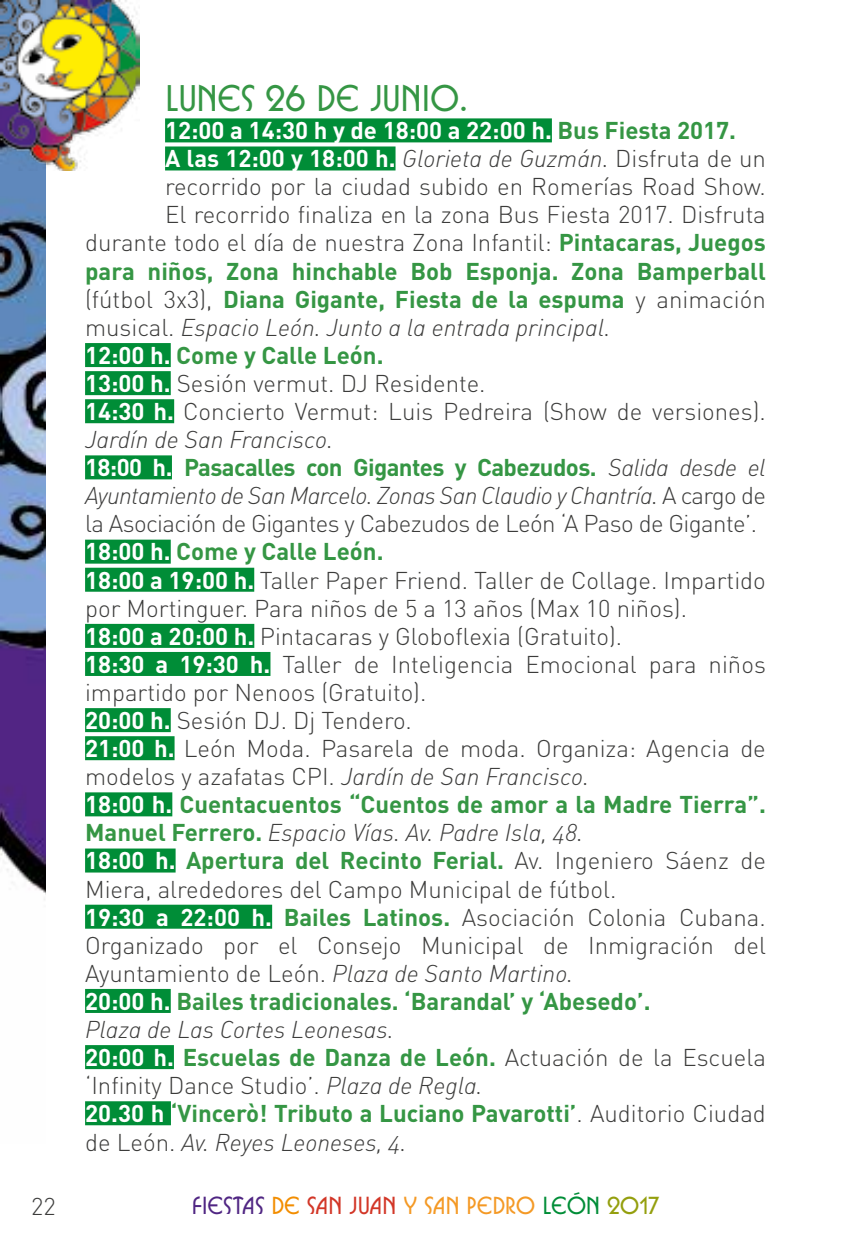
<style>
.page{position:relative;width:851px;height:1259px;background:#fff}
.page>*{position:absolute;margin:0;border:0;box-sizing:border-box;transform-origin:0 0}
.t1{font:700 36px "Busorama ITC Std";color:#359644}
.t2{font:300 24px/28.2px "DIN";color:#3c3c3b}
.t3{font:24px "DIN Light Italic Alt";color:#3c3c3b}
.t4{font:700 24px "DIN";color:#359644}
.t5{font:700 24px "DIN";color:#fff}
.t6{font:24px "DIN Light Italic Alt";letter-spacing:-.025em;color:#3c3c3b}
.t7{font:700 24px "DIN";letter-spacing:-.025em;color:#359644}
.t8{font:700 24px "Busorama ITC Std";color:#f49925}
.s1{color:#359644}
.s2{font-family:"DIN Light Italic Alt";font-weight:400;color:#3c3c3b}
.s3{font-weight:300;color:#3c3c3b}
.s4{font-weight:700;color:#359644}
.s5{font-family:"DIN";font-weight:300}
.s6{font-weight:700;color:#fff}
.s7{color:#fff}
.s8{font-family:"DIN";font-weight:700;color:#359644}
.s9{font-family:"DIN Light Italic Alt";font-weight:400}
.s10{color:#502683}
.s11{color:#f28d00}
.s12{color:#d23627}
.s13{color:#008d37}
.s14{color:#949f0e}
</style>
<div class="page">
<img style="left:0;top:170px;width:46px;height:730px">
<img style="left:0;top:1px;width:139px;height:169px">
<img style="left:2px;top:0;width:125px;height:1px">
<div style="left:165px;top:118px;width:387px;height:24px;background:#008d37"></div>
<div style="left:165px;top:146px;width:230px;height:24px;background:#008d37"></div>
<div style="left:85px;top:343px;width:86px;height:24px;background:#008d37"></div>
<div style="left:85px;top:371px;width:86px;height:24px;background:#008d37"></div>
<div style="left:85px;top:399px;width:89px;height:24px;background:#008d37"></div>
<div style="left:85px;top:455px;width:87px;height:24px;background:#008d37"></div>
<div style="left:85px;top:539px;width:86px;height:24px;background:#008d37"></div>
<div style="left:85px;top:568px;width:169px;height:24px;background:#008d37"></div>
<div style="left:85px;top:624px;width:169px;height:24px;background:#008d37"></div>
<div style="left:85px;top:652px;width:185px;height:24px;background:#008d37"></div>
<div style="left:85px;top:708px;width:86px;height:24px;background:#008d37"></div>
<div style="left:85px;top:736px;width:89px;height:24px;background:#008d37"></div>
<div style="left:85px;top:792px;width:87px;height:24px;background:#008d37"></div>
<div style="left:85px;top:848px;width:90px;height:24px;background:#008d37"></div>
<div style="left:85px;top:904px;width:187px;height:24px;background:#008d37"></div>
<div style="left:85px;top:989px;width:86px;height:24px;background:#008d37"></div>
<div style="left:85px;top:1045px;width:89px;height:24px;background:#008d37"></div>
<div style="left:85px;top:1101px;width:86px;height:24px;background:#008d37"></div>
<h1 class="t1" style="left:165px;top:76px;width:304px">LUNES 26 DE JUNIO.</h1>
<p class="t5" style="left:165px;top:115px;width:572px">12:00 a 14:30 h y de 18:00 a 22:00 h. <span class="s1">Bus Fiesta 2017.</span></p>
<p class="t5" style="left:165px;top:143px;width:602px">A las 12:00 y 18:00 h. <span class="s2">Glorieta de Guzmán.</span> <span class="s3">Disfruta de un</span></p>
<p class="t2" style="left:165px;top:172px;width:602px">recorrido por la ciudad subido en Romerías Road Show.</p>
<p class="t2" style="left:165px;top:200px;width:602px">El recorrido finaliza en la zona Bus Fiesta 2017. Disfruta</p>
<p class="t2" style="left:85px;top:228px;width:682px">durante todo el día de nuestra Zona Infantil: <span class="s4">Pintacaras, Juegos</span></p>
<p class="t4" style="left:85px;top:255px;width:682px">para niños, Zona hinchable Bob Esponja. Zona Bamperball</p>
<p class="t4" style="left:85px;top:283px;width:682px"><span class="s3">(fútbol 3x3),</span> Diana Gigante, Fiesta de la espuma <span class="s3">y animación</span></p>
<p class="t3" style="left:85px;top:312px;width:526px"><span class="s5">musical.</span> Espacio León. Junto a la entrada principal.</p>
<p class="t2" style="left:85px;top:341px;width:682px"><span class="s6">12:00 h.</span> <span class="s4">Come y Calle León.<br></span><span class="s6">13:00 h.</span> Sesión vermut. DJ Residente.<br><span class="s6">14:30 h.</span> Concierto Vermut: Luis Pedreira (Show de versiones).</p>
<p class="t3" style="left:85px;top:425px;width:249px">Jardín de San Francisco.</p>
<p class="t7" style="left:85px;top:452px;width:682px"><span class="s7">18:00 h.</span> Pasacalles con Gigantes y Cabezudos. <span class="s2">Salida desde el</span></p>
<p class="t6" style="left:85px;top:481px;width:682px">Ayuntamiento de San Marcelo. Zonas San Claudio y Chantría. <span class="s5">A cargo de</span></p>
<p class="t2" style="left:85px;top:509px;width:682px">la Asociación de Gigantes y Cabezudos de León ‘A Paso de Gigante’.<br><span class="s6">18:00 h.</span> <span class="s4">Come y Calle León.<br></span><span class="s6">18:00 a 19:00 h.</span> Taller Paper Friend. Taller de Collage. Impartido por Mortinguer. Para niños de 5 a 13 años (Max 10 niños).<br><span class="s6">18:00 a 20:00 h.</span> Pintacaras y Globoflexia (Gratuito).<br><span class="s6">18:30 a 19:30 h.</span> Taller de Inteligencia Emocional para niños impartido por Nenoos (Gratuito).<br><span class="s6">20:00 h.</span> Sesión DJ. Dj Tendero.<br><span class="s6">21:00 h.</span> León Moda. Pasarela de moda. Organiza: Agencia de</p>
<p class="t3" style="left:85px;top:762px;width:505px"><span class="s5">modelos y azafatas CPI.</span> Jardín de San Francisco.</p>
<p class="t4" style="left:85px;top:789px;width:682px"><span class="s7">18:00 h.</span> Cuentacuentos “Cuentos de amor a la Madre Tierra”.</p>
<p class="t3" style="left:85px;top:818px;width:499px"><span class="s8">Manuel Ferrero.</span> Espacio Vías. Av. Padre Isla, 48.</p>
<p class="t2" style="left:85px;top:846px;width:682px"><span class="s6">18:00 h.</span> <span class="s4">Apertura del Recinto Ferial.</span> Av. Ingeniero Sáenz de Miera, alrededores del Campo Municipal de fútbol.<br><span class="s6">19:30 a 22:00 h.</span> <span class="s4">Bailes Latinos.</span> Asociación Colonia Cubana.<br>Organizado por el Consejo Municipal de Inmigración del</p>
<p class="t3" style="left:85px;top:958px;width:489px"><span class="s5">Ayuntamiento de León.</span> Plaza de Santo Martino.</p>
<p class="t4" style="left:85px;top:985px;width:567px"><span class="s7">20:00 h.</span> Bailes tradicionales. ‘Barandal’ y ‘Abesedo’.</p>
<p class="t3" style="left:85px;top:1014px;width:310px">Plaza de Las Cortes Leonesas.</p>
<p class="t2" style="left:85px;top:1043px;width:682px"><span class="s6">20:00 h.</span> <span class="s4">Escuelas de Danza de León.</span> Actuación de la Escuela ‘Infinity Dance Studio’. <span class="s9">Plaza de Regla.<br></span><span class="s6">20.30 h</span> <span class="s4">‘Vincerò! Tributo a Luciano Pavarotti’</span>. Auditorio Ciudad</p>
<p class="t3" style="left:85px;top:1127px;width:323px"><span class="s5">de León.</span> Av. Reyes Leoneses, 4.</p>
<p class="t2" style="left:31px;top:1191px;width:26px">22</p>
<p class="t8" style="left:192px;top:1190px;width:469px"><span class="s10">FIESTAS</span> <span class="s11">DE</span> <span class="s12">SAN JUAN</span> Y SAN PEDRO <span class="s13">LEÓN</span> <span class="s14">2017</span></p>
</div>
